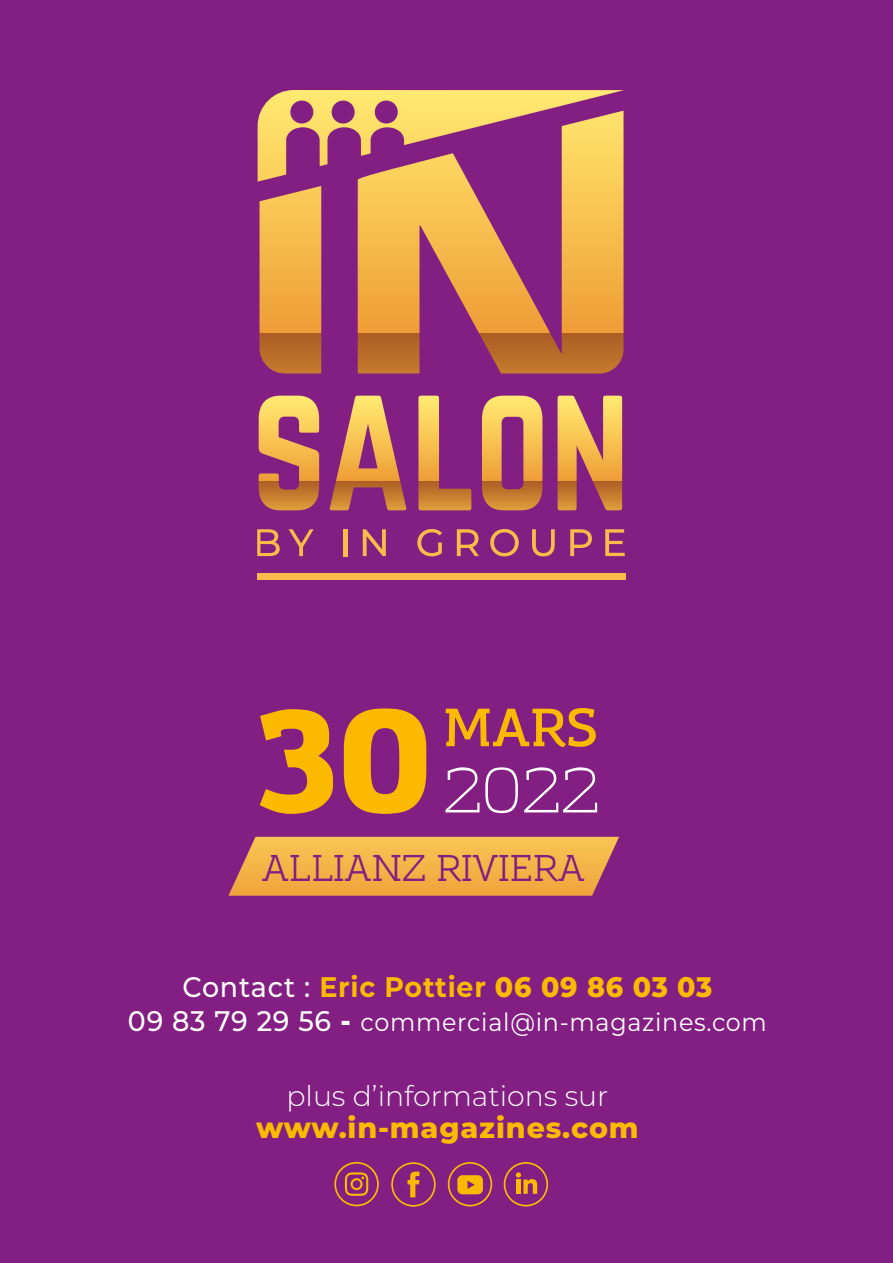
<style>
.page{position:relative;width:893px;height:1263px;background:#831f82}
.page>*{position:absolute;margin:0;border:0;box-sizing:border-box;transform-origin:0 0}
.t1{font:900 144.15px "Amazing Grotesk";color:#fbba00;scale:.94 1}
.t2{font:300 62.55px "Amazing Grotesk";color:#fff}
.t3{font:600 52.8px "Amazing Grotesk";color:#fbba00}
.t4{font:37.05px "Amazing Grotesk";color:#831f82}
.t5{font:800 28.5px "Montserrat";letter-spacing:.03em;color:#fbba00}
.t6{font:700 28.35px "Montserrat";letter-spacing:.03em;color:#fbba00;scale:.95 1}
.t7{font:300 28.35px "Montserrat";color:#fff}
.t8{font:25.05px "Montserrat";letter-spacing:.03em;color:#fff;scale:.95 1}
.s1{font-weight:500;color:#fff}
.s2{font-weight:800}
.s3{font-weight:500;font-size:28.35px}
.s4{font-weight:800;font-size:28.35px}
</style>
<div class="page">
<svg style="left:504px;top:1162px;width:44px;height:44px"></svg>
<svg style="left:448px;top:1162px;width:44px;height:44px"></svg>
<svg style="left:334px;top:1162px;width:45px;height:44px"></svg>
<svg style="left:391px;top:1162px;width:45px;height:45px"></svg>
<svg style="left:259px;top:396px;width:60px;height:114px"></svg>
<svg style="left:329px;top:396px;width:78px;height:114px"></svg>
<svg style="left:418px;top:396px;width:53px;height:114px"></svg>
<svg style="left:482px;top:396px;width:60px;height:114px"></svg>
<svg style="left:558px;top:396px;width:64px;height:114px"></svg>
<div style="left:257px;top:573px;width:369px;height:7px;background:#fbbb48"></div>
<svg style="left:257px;top:529px;width:23px;height:27px"></svg>
<svg style="left:289px;top:529px;width:25px;height:27px"></svg>
<hr style="left:343px;top:529px;width:4px;height:27px;background:#fbbb48">
<svg style="left:363px;top:529px;width:23px;height:27px"></svg>
<svg style="left:417px;top:529px;width:25px;height:27px"></svg>
<svg style="left:457px;top:529px;width:22px;height:27px"></svg>
<svg style="left:490px;top:529px;width:29px;height:27px"></svg>
<svg style="left:532px;top:529px;width:23px;height:27px"></svg>
<svg style="left:570px;top:529px;width:22px;height:27px"></svg>
<svg style="left:605px;top:529px;width:20px;height:27px"></svg>
<svg style="left:258px;top:90px;width:366px;height:283px"></svg>
<svg style="left:228px;top:837px;width:391px;height:59px"></svg>
<h1 class="t1" style="left:253px;top:669px;width:188px">30</h1>
<h3 class="t3" style="left:443px;top:695px;width:157px">MARS</h3>
<h2 class="t2" style="left:443px;top:754px;width:158px">2022</h2>
<h3 class="t4" style="left:262px;top:845px;width:325px">ALLIANZ RIVIERA</h3>
<p class="t6" style="left:182px;top:966px;width:559px"><span class="s1">Contact :</span> Eric Pottier <span class="s2">06 09 86 03 03</span></p>
<p class="t8" style="left:128px;top:1005px;width:674px"><span class="s3">09 83 79 29 56</span> <span class="s4">-</span> commercial@in-magazines.com</p>
<p class="t7" style="left:286px;top:1077px;width:323px">plus d’informations sur</p>
<p class="t5" style="left:256px;top:1106px;width:384px">www.in-magazines.com</p>
</div>
